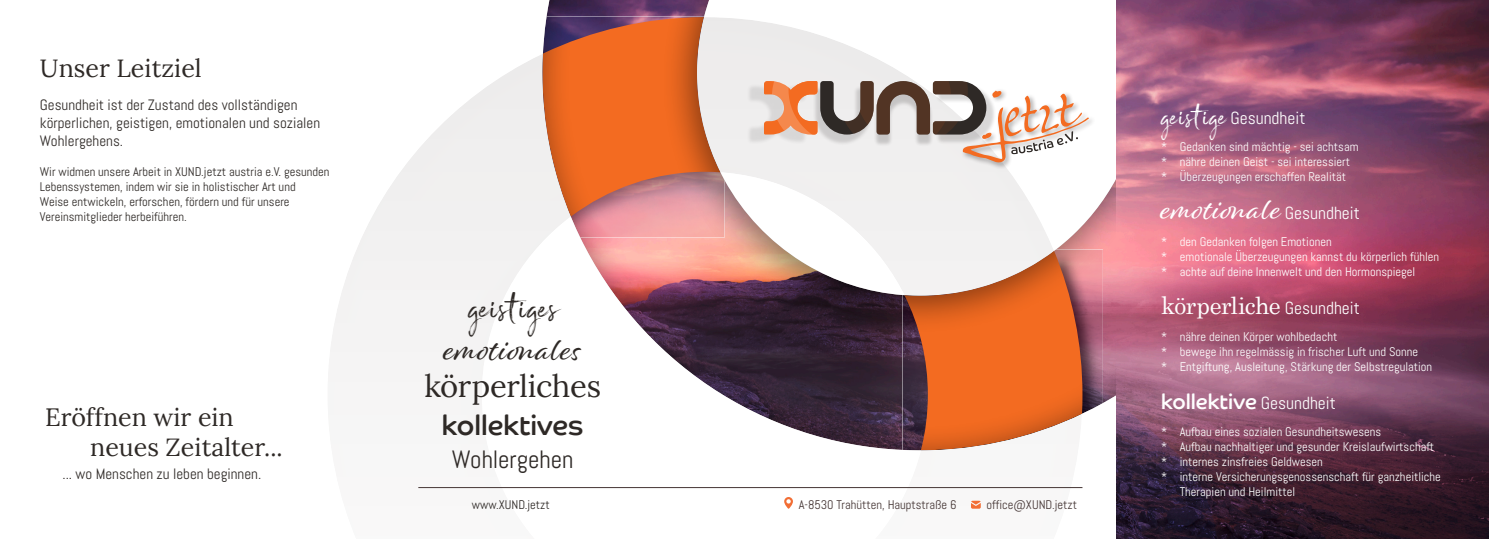
<style>
.page{position:relative;width:1489px;height:539px;background:#fff}
.page>*{position:absolute;margin:0;border:0;box-sizing:border-box;transform-origin:0 0}
.t1{font:44.25px "Broadcast Matter";letter-spacing:-.01em;color:#2e2926}
.t2{font:34.5px "Alisha";letter-spacing:.03em;color:#2e2926}
.t3{font:32.5px "Alisha";letter-spacing:.03em;color:#fff}
.t4{font:31px "Lora";letter-spacing:-.015em;color:#2e2926}
.t5{font:28px "Co Headline";color:#2e2926}
.t6{font:25px "Lora";color:#2e2926}
.t7{font:25px "Abel";color:#2e2926}
.t8{font:23.75px "Century";letter-spacing:-.025em;color:#fff}
.t9{font:21.25px "Co Headline";color:#fff}
.t10{font:17.5px "Abel";color:#fff}
.t11{font:15px/18px "Abel";color:#2e2926}
.t12{font:12.5px/15px "Abel";color:#fff}
.t13{font:12.5px/15px "Abel";color:#2e2926}
.t14{font:12.5px "Abel";color:#453635}
.s1{font-family:"Broadcast Matter";font-size:36.25px}
.s2{font-family:"Abel";font-size:17.5px}
</style>
<div class="page">
<div style="left:326px;top:16px;width:757px;height:523px;background:#f9f8f8"></div>
<div style="left:541px;top:0;width:757px;height:451px;background:#231f20;opacity:.5"></div>
<div style="left:747px;top:84px;width:59px;height:60px;background:#231f20;opacity:.11"></div>
<div style="left:960px;top:89px;width:135px;height:80px;background:#231f20;opacity:.4"></div>
<svg style="left:764px;top:81px;width:324px;height:81px"></svg>
<hr style="left:418px;top:487px;width:664px;height:1px;background:#453635">
<svg style="left:784px;top:497px;width:9px;height:11px"></svg>
<svg style="left:971px;top:500px;width:9px;height:8px"></svg>
<img style="left:1116px;top:0;width:372px;height:539px">
<p class="t6" style="left:40px;top:49px;width:163px">Unser Leitziel</p>
<p class="t11" style="left:40px;top:95px;width:282px">Gesundheit ist der Zustand des vollständigen körperlichen, geistigen, emotionalen und sozialen<br>Wohlergehens.</p>
<p class="t13" style="left:40px;top:164px;width:291px">Wir widmen unsere Arbeit in XUND.jetzt austria e.V. gesunden Lebenssystemen, indem wir sie in holistischer Art und<br>Weise entwickeln, erforschen, fördern und für unsere Vereinsmitglieder herbeiführen.</p>
<p class="t6" style="left:45px;top:398px;width:190px">Eröffnen wir ein</p>
<p class="t6" style="left:90px;top:428px;width:194px">neues Zeitalter...</p>
<p class="t11" style="left:62px;top:464px;width:200px">... wo Menschen zu leben beginnen.</p>
<p class="t1" style="left:468px;top:280px;width:90px">geistiges</p>
<p class="t2" style="left:444px;top:327px;width:138px">emotionales</p>
<p class="t4" style="left:424px;top:362px;width:178px">körperliches</p>
<p class="t5" style="left:442px;top:409px;width:143px">kollektives</p>
<p class="t7" style="left:452px;top:443px;width:123px">Wohlergehen</p>
<p class="t13" style="left:472px;top:497px;width:79px">www.XUND.jetzt</p>
<p class="t14" style="left:798px;top:496px;width:159px">A-8530 Trahütten, Hauptstraße 6</p>
<p class="t14" style="left:986px;top:496px;width:92px">office@XUND.jetzt</p>
<p class="t10" style="left:1160px;top:106px;width:146px"><span class="s1">geistige</span> Gesundheit</p>
<p class="t12" style="left:1160px;top:139px;width:199px">* Gedanken sind mächtig - sei achtsam</p>
<p class="t12" style="left:1160px;top:154px;width:190px">* nähre deinen Geist - sei interessiert</p>
<p class="t12" style="left:1160px;top:169px;width:186px">* Überzeugungen erschaffen Realität</p>
<p class="t3" style="left:1160px;top:188px;width:200px">emotionale <span class="s2">Gesundheit</span></p>
<p class="t12" style="left:1160px;top:234px;width:172px">* den Gedanken folgen Emotionen</p>
<p class="t12" style="left:1160px;top:249px;width:279px">* emotionale Überzeugungen kannst du körperlich fühlen</p>
<p class="t12" style="left:1160px;top:264px;width:256px">* achte auf deine Innenwelt und den Hormonspiegel</p>
<p class="t8" style="left:1160px;top:285px;width:200px">körperliche <span class="s2">Gesundheit</span></p>
<p class="t12" style="left:1160px;top:329px;width:178px">* nähre deinen Körper wohlbedacht</p>
<p class="t12" style="left:1160px;top:344px;width:259px">* bewege ihn regelmässig in frischer Luft und Sonne</p>
<p class="t12" style="left:1160px;top:359px;width:273px">* Entgiftung, Ausleitung, Stärkung der Selbstregulation</p>
<p class="t9" style="left:1160px;top:389px;width:176px">kollektive <span class="s2">Gesundheit</span></p>
<p class="t12" style="left:1160px;top:424px;width:222px">* Aufbau eines sozialen Gesundheitswesens</p>
<p class="t12" style="left:1160px;top:439px;width:275px">* Aufbau nachhaltiger und gesunder Kreislaufwirtschaft</p>
<p class="t12" style="left:1160px;top:454px;width:163px">* internes zinsfreies Geldwesen</p>
<p class="t12" style="left:1179px;top:469px;width:263px;text-indent:-19px">* interne Versicherungsgenossenschaft für ganzheitliche<br>Therapien und Heilmittel</p>
</div>
